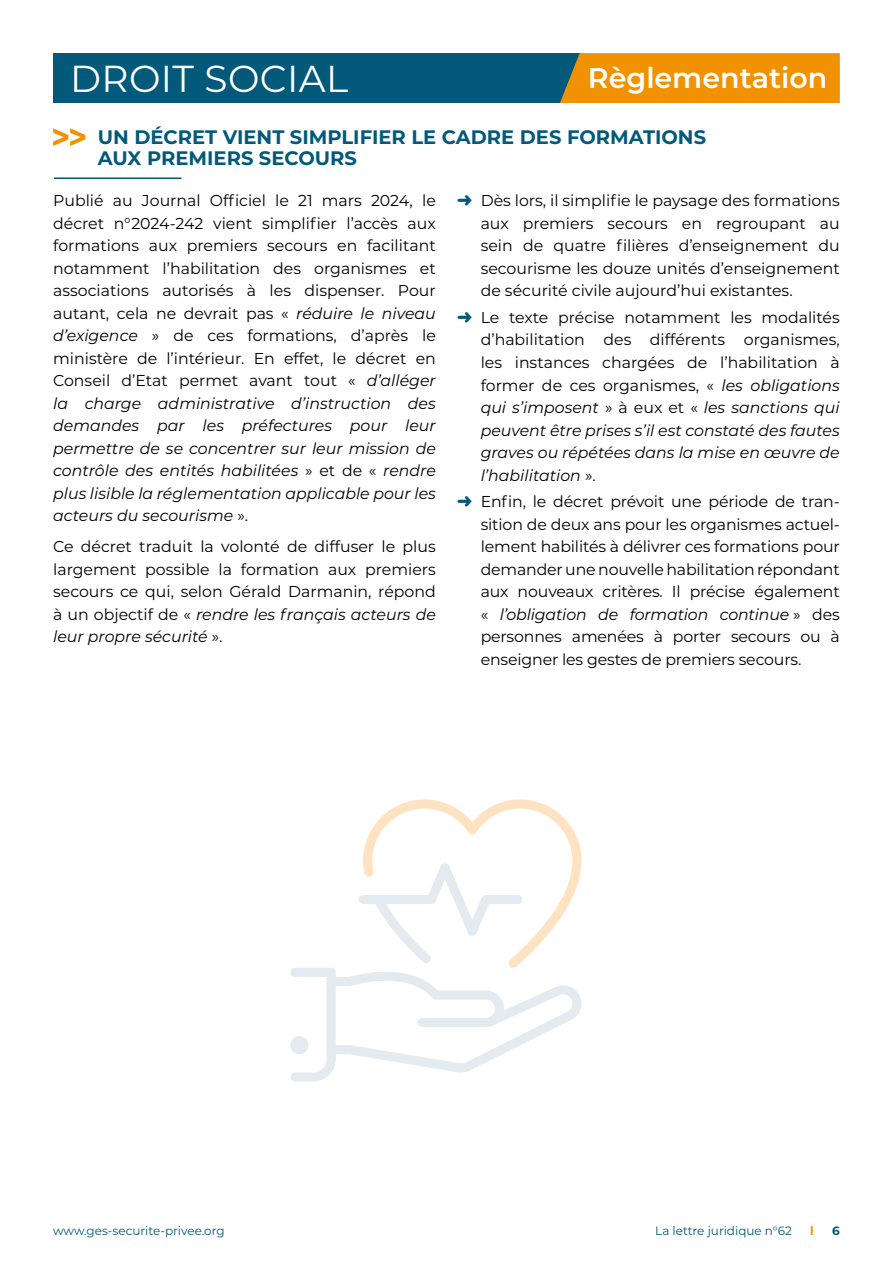
<style>
.page{position:relative;width:893px;height:1263px;background:#fff}
.page>*{position:absolute;margin:0;border:0;box-sizing:border-box;transform-origin:0 0}
.t1{font:37.5px "Montserrat";letter-spacing:.01em;color:#fff}
.t2{font:600 28.5px "Montserrat";color:#fff}
.t3{font:700 19.5px/21px "Montserrat";color:#02597a}
.t4{font:15.75px/22.5px "Montserrat";color:#000;text-align:justify}
.t5{font:12px "Montserrat";color:#02597a}
.t6{font:700 12px "Montserrat";color:#f39200}
.t7{font:700 12px "Montserrat";color:#02597a}
.s1{font-style:italic}
.s2{color:#02597a}
</style>
<div class="page">
<div style="left:53px;top:53px;width:530px;height:50px;background:#02597a"></div>
<div style="left:560px;top:53px;width:280px;height:50px;background:#f39200"></div>
<hr style="left:54px;top:177px;width:128px;height:2px;background:#02597a">
<svg style="left:53px;top:128px;width:32px;height:18px"></svg>
<svg style="left:290px;top:899px;width:292px;height:183px"></svg>
<svg style="left:359px;top:799px;width:223px;height:177px"></svg>
<h1 class="t1" style="left:70px;top:53px;width:280px">DROIT SOCIAL</h1>
<h2 class="t2" style="left:588px;top:58px;width:241px">Règlementation</h2>
<p class="t3" style="left:98px;top:125px;width:610px">UN DÉCRET VIENT SIMPLIFIER LE CADRE DES FORMATIONS<br>AUX PREMIERS SECOURS</p>
<p class="t4" style="left:53px;top:189px;width:384px">Publié au Journal Officiel le 21 mars 2024, le décret n°2024-242 vient simplifier l’accès aux formations aux premiers secours en facilitant notamment l’habilitation des organismes et associations autorisés à les dispenser. Pour autant, cela ne devrait pas « <span class="s1">réduire le niveau d’exigence</span> » de ces formations, d’après le ministère de l’intérieur. En effet, le décret en Conseil d’Etat permet avant tout « <span class="s1">d’alléger la charge administrative d’instruction des demandes par les préfectures pour leur permettre de se concentrer sur leur mission de contrôle des entités habilitées</span> » et de « <span class="s1">rendre plus lisible la réglementation applicable pour les acteurs du secourisme</span> ».</p>
<p class="t4" style="left:53px;top:535px;width:384px">Ce décret traduit la volonté de diffuser le plus largement possible la formation aux premiers secours ce qui, selon Gérald Darmanin, répond à un objectif de « <span class="s1">rendre les français acteurs de leur propre sécurité</span> ».</p>
<p class="t4" style="left:481px;top:189px;width:361px;text-indent:-24px"><span class="s2">➜</span> Dès lors, il simplifie le paysage des formations aux premiers secours en regroupant au sein de quatre filières d’enseignement du secourisme les douze unités d’enseignement de sécurité civile aujourd’hui existantes.</p>
<p class="t4" style="left:481px;top:306px;width:361px;text-indent:-24px"><span class="s2">➜</span> Le texte précise notamment les modalités d’habilitation des différents organismes, les instances chargées de l’habilitation à former de ces organismes, « <span class="s1">les obligations qui s’imposent</span> » à eux et « <span class="s1">les sanctions qui peuvent être prises s’il est constaté des fautes graves ou répétées dans la mise en œuvre de l’habilitation</span> ».</p>
<p class="t4" style="left:481px;top:490px;width:361px;text-indent:-24px"><span class="s2">➜</span> Enfin, le décret prévoit une période de tran&shy;sition de deux ans pour les organismes actuel&shy;lement habilités à délivrer ces formations pour demander une nouvelle habilitation répondant aux nouveaux critères. Il précise également « <span class="s1">l’obligation de formation continue</span> » des personnes amenées à porter secours ou à enseigner les gestes de premiers secours.</p>
<p class="t5" style="left:53px;top:1222px;width:173px">www.ges-securite-privee.org</p>
<p class="t5" style="left:655px;top:1222px;width:138px">La lettre juridique n°62</p>
<p class="t6" style="left:810px;top:1222px;width:5px">l</p>
<p class="t7" style="left:832px;top:1222px;width:9px">6</p>
</div>
